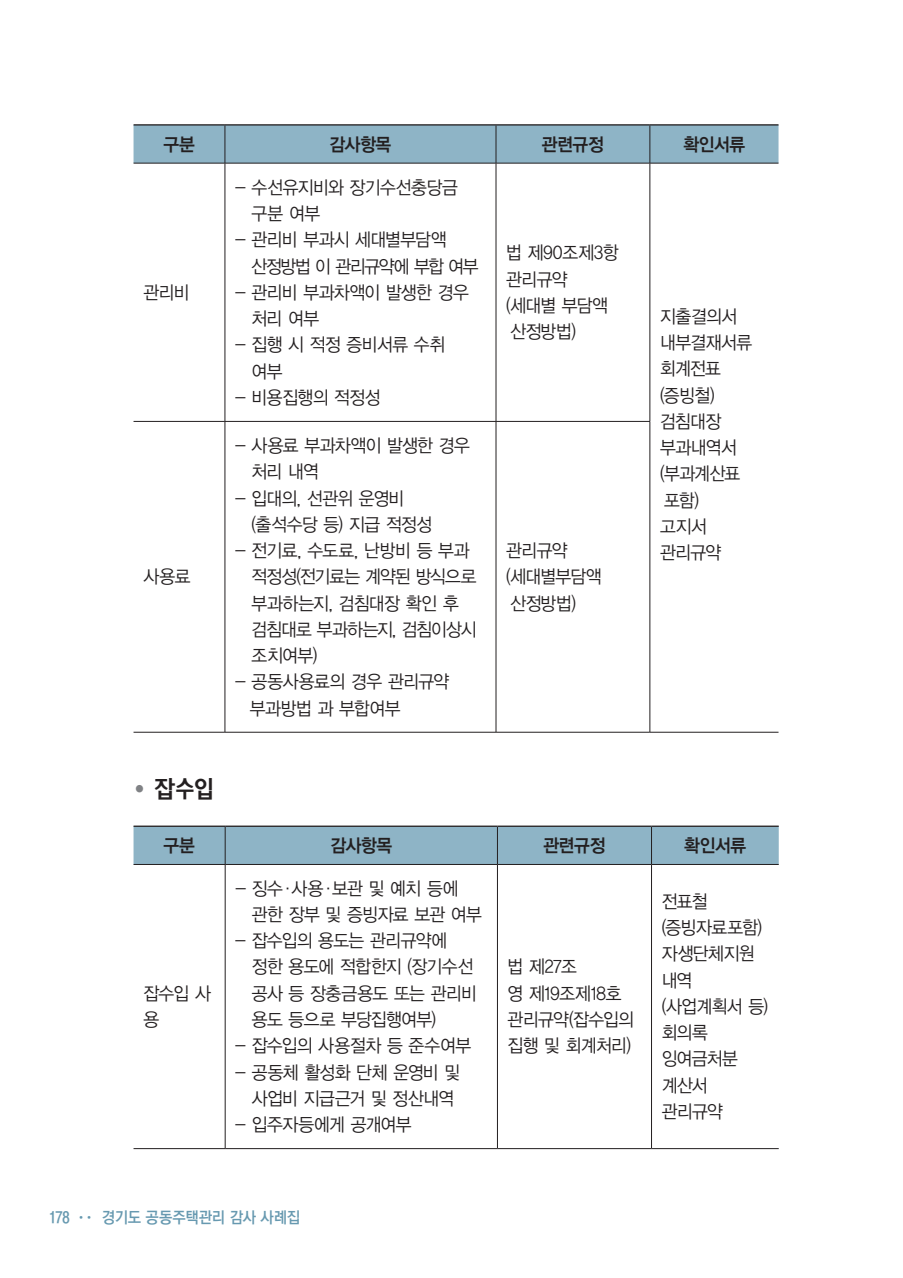
<style>
.page{position:relative;width:903px;height:1278px;background:#fff}
.page>*{position:absolute;margin:0;border:0;box-sizing:border-box;transform-origin:0 0}
.t1{font:23.62px "Korean AGD E";color:#231f20;scale:.95 1}
.t2{font:18.38px/26.2px "YDVYGO12";letter-spacing:-.03em;color:#231f20;scale:.93 1}
.t3{font:18.38px "YDVYGO14";letter-spacing:-.02em;color:#231f20;scale:.93 1}
.t4{font:18.38px/26.2px "YDVYGO12";letter-spacing:-.055em;color:#231f20;scale:.93 1}
.t5{font:15.75px "YDVYGO540";letter-spacing:-.025em;color:#6799b0;scale:.95 1}
.t6{font:15.75px "YDVYGO540";letter-spacing:-.025em;color:#6799b0}
.s1{font-family:"YDVYGO12";font-size:14px;color:#808285}
</style>
<div class="page">
<div style="left:133px;top:125px;width:645px;height:38px;background:#8eb4c6"></div>
<hr style="left:133px;top:421px;width:92px;height:1px;background:#231f20">
<hr style="left:225px;top:421px;width:271px;height:1px;background:#231f20">
<hr style="left:496px;top:421px;width:154px;height:1px;background:#231f20">
<hr style="left:133px;top:732px;width:92px;height:1px;background:#231f20">
<hr style="left:225px;top:732px;width:271px;height:1px;background:#231f20">
<hr style="left:496px;top:732px;width:154px;height:1px;background:#231f20">
<hr style="left:650px;top:732px;width:128px;height:1px;background:#231f20">
<hr style="left:225px;top:125px;width:1px;height:38px;background:#231f20">
<hr style="left:495px;top:125px;width:1px;height:38px;background:#231f20">
<hr style="left:649px;top:125px;width:1px;height:38px;background:#231f20">
<hr style="left:225px;top:163px;width:1px;height:258px;background:#231f20">
<hr style="left:495px;top:163px;width:1px;height:258px;background:#231f20">
<hr style="left:649px;top:163px;width:1px;height:258px;background:#231f20">
<hr style="left:225px;top:421px;width:1px;height:311px;background:#231f20">
<hr style="left:495px;top:421px;width:1px;height:311px;background:#231f20">
<hr style="left:649px;top:421px;width:1px;height:311px;background:#231f20">
<hr style="left:133px;top:124px;width:92px;height:1px;background:#231f20">
<hr style="left:225px;top:124px;width:271px;height:1px;background:#231f20">
<hr style="left:496px;top:124px;width:154px;height:1px;background:#231f20">
<hr style="left:650px;top:124px;width:128px;height:1px;background:#231f20">
<hr style="left:133px;top:163px;width:92px;height:1px;background:#231f20">
<hr style="left:225px;top:163px;width:271px;height:1px;background:#231f20">
<hr style="left:496px;top:163px;width:154px;height:1px;background:#231f20">
<hr style="left:650px;top:163px;width:128px;height:1px;background:#231f20">
<div style="left:133px;top:826px;width:645px;height:38px;background:#8eb4c6"></div>
<hr style="left:133px;top:1148px;width:92px;height:1px;background:#231f20">
<hr style="left:225px;top:1148px;width:272px;height:1px;background:#231f20">
<hr style="left:497px;top:1148px;width:154px;height:1px;background:#231f20">
<hr style="left:651px;top:1148px;width:127px;height:1px;background:#231f20">
<hr style="left:225px;top:826px;width:1px;height:38px;background:#231f20">
<hr style="left:497px;top:826px;width:1px;height:38px;background:#231f20">
<hr style="left:651px;top:826px;width:1px;height:38px;background:#231f20">
<hr style="left:225px;top:864px;width:1px;height:284px;background:#231f20">
<hr style="left:497px;top:864px;width:1px;height:284px;background:#231f20">
<hr style="left:651px;top:864px;width:1px;height:284px;background:#231f20">
<hr style="left:133px;top:825px;width:92px;height:1px;background:#231f20">
<hr style="left:225px;top:825px;width:272px;height:1px;background:#231f20">
<hr style="left:497px;top:825px;width:154px;height:1px;background:#231f20">
<hr style="left:651px;top:825px;width:127px;height:1px;background:#231f20">
<hr style="left:133px;top:864px;width:92px;height:1px;background:#231f20">
<hr style="left:225px;top:864px;width:272px;height:1px;background:#231f20">
<hr style="left:497px;top:864px;width:154px;height:1px;background:#231f20">
<hr style="left:651px;top:864px;width:127px;height:1px;background:#231f20">
<p class="t3" style="left:163px;top:132px;width:35px">구분</p>
<p class="t3" style="left:329px;top:132px;width:68px">감사항목</p>
<p class="t3" style="left:542px;top:132px;width:68px">관련규정</p>
<p class="t3" style="left:683px;top:132px;width:68px">확인서류</p>
<p class="t2" style="left:143px;top:278px;width:51px">관리비</p>
<p class="t2" style="left:143px;top:562px;width:52px">사용료</p>
<p class="t2" style="left:252px;top:173px;width:223px;text-indent:-17px">- 수선유지비와 장기수선충당금 구분 여부</p>
<p class="t4" style="left:252px;top:225px;width:245px;text-indent:-17px">- 관리비 부과시 세대별부담액 산정방법 이 관리규약에 부합 여부</p>
<p class="t2" style="left:252px;top:278px;width:235px;text-indent:-17px">- 관리비 부과차액이 발생한 경우 처리 여부</p>
<p class="t2" style="left:252px;top:330px;width:210px;text-indent:-17px">- 집행 시 적정 증비서류 수취 여부</p>
<p class="t2" style="left:235px;top:383px;width:158px">- 비용집행의 적정성</p>
<p class="t2" style="left:252px;top:431px;width:236px;text-indent:-17px">- 사용료 부과차액이 발생한 경우 처리 내역</p>
<p class="t2" style="left:252px;top:483px;width:196px;text-indent:-17px">- 입대의, 선관위 운영비 (출석수당 등) 지급 적정성</p>
<p class="t2" style="left:252px;top:536px;width:243px;text-indent:-17px">- 전기료, 수도료, 난방비 등 부과 적정성(전기료는 계약된 방식으로 부과하는지, 검침대장 확인 후 검침대로 부과하는지, 검침이상시 조치여부)</p>
<p class="t2" style="left:250px;top:667px;width:216px;text-indent:-15px">- 공동사용료의 경우 관리규약 부과방법 과 부합여부</p>
<p class="t2" style="left:506px;top:238px;width:122px">법 제90조제3항 관리규약 (세대별 부담액 산정방법)</p>
<p class="t2" style="left:506px;top:536px;width:105px">관리규약 (세대별부담액 산정방법)</p>
<p class="t2" style="left:660px;top:302px;width:101px">지출결의서 내부결재서류 회계전표 (증빙철) 검침대장 부과내역서 (부과계산표 포함)<br>고지서 관리규약</p>
<p class="t1" style="left:133px;top:776px;width:86px"><span class="s1">●</span> 잡수입</p>
<p class="t3" style="left:163px;top:833px;width:35px">구분</p>
<p class="t3" style="left:330px;top:833px;width:68px">감사항목</p>
<p class="t3" style="left:543px;top:833px;width:68px">관련규정</p>
<p class="t3" style="left:684px;top:833px;width:68px">확인서류</p>
<p class="t2" style="left:143px;top:978px;width:74px">잡수입 사 용</p>
<p class="t2" style="left:252px;top:873px;width:249px;text-indent:-17px">- 징수·사용·보관 및 예치 등에 관한 장부 및 증빙자료 보관 여부</p>
<p class="t2" style="left:252px;top:926px;width:243px;text-indent:-17px">- 잡수입의 용도는 관리규약에 정한 용도에 적합한지 (장기수선 공사 등 장충금용도 또는 관리비 용도 등으로 부당집행여부)</p>
<p class="t2" style="left:235px;top:1031px;width:255px">- 잡수입의 사용절차 등 준수여부</p>
<p class="t2" style="left:235px;top:1057px;width:243px;text-align:center">- 공동체 활성화 단체 운영비 및 사업비 지급근거 및 정산내역</p>
<p class="t2" style="left:235px;top:1110px;width:191px">- 입주자등에게 공개여부</p>
<p class="t2" style="left:507px;top:952px;width:137px">법 제27조<br>영 제19조제18호 관리규약(잡수입의 집행 및 회계처리)</p>
<p class="t2" style="left:661px;top:886px;width:116px">전표철 (증빙자료포함) 자생단체지원 내역 (사업계획서 등) 회의록 잉여금처분 계산서 관리규약</p>
<p class="t6" style="left:49px;top:1206px;width:22px">178</p>
<p class="t5" style="left:79px;top:1206px;width:234px"><sup>●</sup> <sup>●</sup> 경기도 공동주택관리 감사 사례집</p>
</div>
